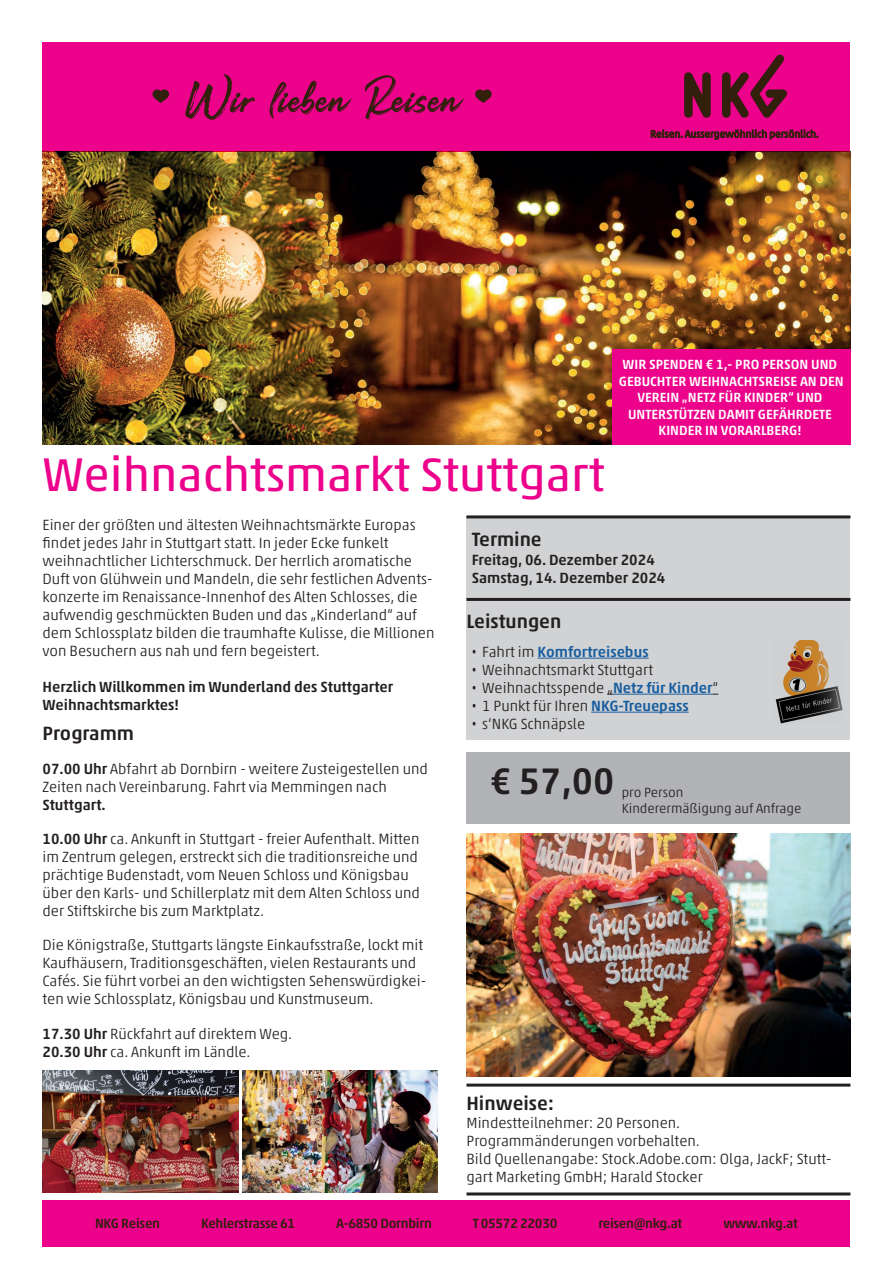
<style>
.page{position:relative;width:893px;height:1263px;background:#fff}
.page>*{position:absolute;margin:0;border:0;box-sizing:border-box;transform-origin:0 0}
.t1{font:48px "Akko Pro";color:#ed028c}
.t2{font:500 37.5px "Akko Pro";color:#231f20}
.t3{font:500 19.5px "Akko Pro";color:#231f20}
.t4{font:300 15px/18px "Akko Pro";color:#231f20}
.t5{font:500 15px/18px "Akko Pro";color:#231f20}
.t6{font:500 15px "Akko Pro";color:#175d9e}
.t7{font:500 13.5px/16.5px "Akko Pro";color:#fff;text-align:center}
.t8{font:500 13.5px "Akko Pro";letter-spacing:-.02em;color:#321f0c}
.t9{font:300 13.5px/16.2px "Akko Pro";color:#231f20}
.s1{font-weight:500}
.s2{font-family:"Gotham Condensed";font-weight:400;color:#231f20}
.s3{font-weight:300;color:#231f20}
.s4{font-family:"Gotham Condensed";font-weight:400}
.s5{font-weight:500;color:#175d9e}
</style>
<div class="page">
<div style="left:466px;top:517px;width:384px;height:71px;background:#d1d2d4"></div>
<div style="left:43px;top:43px;width:807px;height:109px;background:#ed028c"></div>
<div style="left:43px;top:1201px;width:807px;height:46px;background:#ed028c"></div>
<svg style="left:475px;top:89px;width:17px;height:14px"></svg>
<svg style="left:152px;top:89px;width:17px;height:14px"></svg>
<svg style="left:185px;top:74px;width:70px;height:46px"></svg>
<svg style="left:270px;top:81px;width:82px;height:38px"></svg>
<svg style="left:365px;top:75px;width:99px;height:45px"></svg>
<img style="left:466px;top:833px;width:384px;height:244px">
<div style="left:466px;top:752px;width:384px;height:71px;background:#b2b3b7"></div>
<div style="left:466px;top:584px;width:384px;height:156px;background:#d1d2d4"></div>
<hr style="left:538px;top:658px;width:111px;height:1px;background:#175d9e">
<hr style="left:613px;top:694px;width:99px;height:1px;background:#175d9e">
<hr style="left:591px;top:712px;width:98px;height:1px;background:#175d9e">
<hr style="left:466px;top:598px;width:384px;height:3px;background:#231f20">
<hr style="left:466px;top:1083px;width:384px;height:3px;background:#231f20">
<hr style="left:466px;top:1192px;width:384px;height:3px;background:#231f20">
<hr style="left:466px;top:515px;width:384px;height:3px;background:#231f20">
<img style="left:43px;top:152px;width:807px;height:292px">
<svg style="left:651px;top:129px;width:167px;height:11px"></svg>
<svg style="left:684px;top:72px;width:27px;height:46px"></svg>
<svg style="left:722px;top:54px;width:65px;height:64px"></svg>
<div style="left:612px;top:349px;width:238px;height:95px;background:#ed028c"></div>
<img style="left:775px;top:640px;width:68px;height:84px">
<img style="left:43px;top:1070px;width:195px;height:122px">
<img style="left:242px;top:1070px;width:196px;height:122px">
<h1 class="t1" style="left:43px;top:445px;width:564px">Weihnachtsmarkt Stuttgart</h1>
<p class="t7" style="left:619px;top:356px;width:226px">WIR SPENDEN € 1,- PRO PERSON UND<br>GEBUCHTER WEIHNACHTSREISE AN DEN<br>VEREIN „NETZ FÜR KINDER“ UND<br>UNTERSTÜTZEN DAMIT GEFÄHRDETE<br>KINDER IN VORARLBERG!</p>
<p class="t4" style="left:43px;top:516px;width:393px">Einer der größten und ältesten Weihnachtsmärkte Europas findet jedes Jahr in Stuttgart statt. In jeder Ecke funkelt weihnachtlicher Lichterschmuck. Der herrlich aromatische Duft von Glühwein und Mandeln, die sehr festlichen Advents&shy;konzerte im Renaissance-Innenhof des Alten Schlosses, die aufwendig geschmückten Buden und das „Kinderland“ auf dem Schlossplatz bilden die traumhafte Kulisse, die Millionen von Besuchern aus nah und fern begeistert.</p>
<p class="t5" style="left:43px;top:678px;width:352px">Herzlich Willkommen im Wunderland des Stuttgarter<br>Weihnachtsmarktes!</p>
<h3 class="t3" style="left:43px;top:721px;width:93px">Programm</h3>
<p class="t4" style="left:43px;top:760px;width:387px"><span class="s1">07.00 Uhr</span> Abfahrt ab Dornbirn - weitere Zusteigestellen und<br>Zeiten nach Vereinbarung. Fahrt via Memmingen nach</p>
<p class="t5" style="left:43px;top:796px;width:65px">Stuttgart.</p>
<p class="t4" style="left:43px;top:830px;width:379px"><span class="s1">10.00 Uhr</span> ca. Ankunft in Stuttgart - freier Aufenthalt. Mitten im Zentrum gelegen, erstreckt sich die traditionsreiche und prächtige Budenstadt, vom Neuen Schloss und Königsbau über den Karls- und Schillerplatz mit dem Alten Schloss und der Stiftskirche bis zum Marktplatz.</p>
<p class="t4" style="left:43px;top:936px;width:385px">Die Königstraße, Stuttgarts längste Einkaufsstraße, lockt mit Kaufhäusern, Traditionsgeschäften, vielen Restaurants und Cafés. Sie führt vorbei an den wichtigsten Sehenswürdigkei&shy;ten wie Schlossplatz, Königsbau und Kunstmuseum.</p>
<p class="t4" style="left:43px;top:1024px;width:251px"><span class="s1">17.30 Uhr</span> Rückfahrt auf direktem Weg.<br><span class="s1">20.30 Uhr</span> ca. Ankunft im Ländle.</p>
<h3 class="t3" style="left:472px;top:527px;width:71px">Termine</h3>
<p class="t5" style="left:472px;top:551px;width:195px">Freitag, 06. Dezember 2024<br>Samstag, 14. Dezember 2024</p>
<h3 class="t3" style="left:466px;top:609px;width:96px">Leistungen</h3>
<p class="t6" style="left:472px;top:642px;width:178px"><span class="s2">•</span> <span class="s3">Fahrt im</span> Komfortreisebus</p>
<p class="t4" style="left:472px;top:660px;width:183px"><span class="s4">•</span> Weihnachtsmarkt Stuttgart</p>
<p class="t4" style="left:472px;top:678px;width:248px"><span class="s4">•</span> Weihnachtsspende „<span class="s5">Netz für Kinder</span>“</p>
<p class="t4" style="left:472px;top:696px;width:218px"><span class="s4">•</span> 1 Punkt für Ihren <span class="s5">NKG-Treuepass</span></p>
<p class="t4" style="left:472px;top:714px;width:115px"><span class="s4">•</span> s‘NKG Schnäpsle</p>
<h2 class="t2" style="left:490px;top:758px;width:126px">€ 57,00</h2>
<p class="t9" style="left:622px;top:784px;width:181px">pro Person<br>Kinderermäßigung auf Anfrage</p>
<h3 class="t3" style="left:466px;top:1091px;width:89px">Hinweise:</h3>
<p class="t4" style="left:466px;top:1113px;width:366px">Mindestteilnehmer: 20 Personen.<br>Programmänderungen vorbehalten.<br>Bild Quellenangabe: Stock.Adobe.com: Olga, JackF; Stutt&shy;gart Marketing GmbH; Harald Stocker</p>
<p class="t8" style="left:95px;top:1215px;width:67px">NKG Reisen</p>
<p class="t8" style="left:201px;top:1215px;width:96px">Kehlerstrasse 61</p>
<p class="t8" style="left:336px;top:1215px;width:97px">A-6850 Dornbirn</p>
<p class="t8" style="left:473px;top:1215px;width:86px">T 05572 22030</p>
<p class="t8" style="left:598px;top:1215px;width:85px">reisen@nkg.at</p>
<p class="t8" style="left:723px;top:1215px;width:76px">www.nkg.at</p>
</div>
